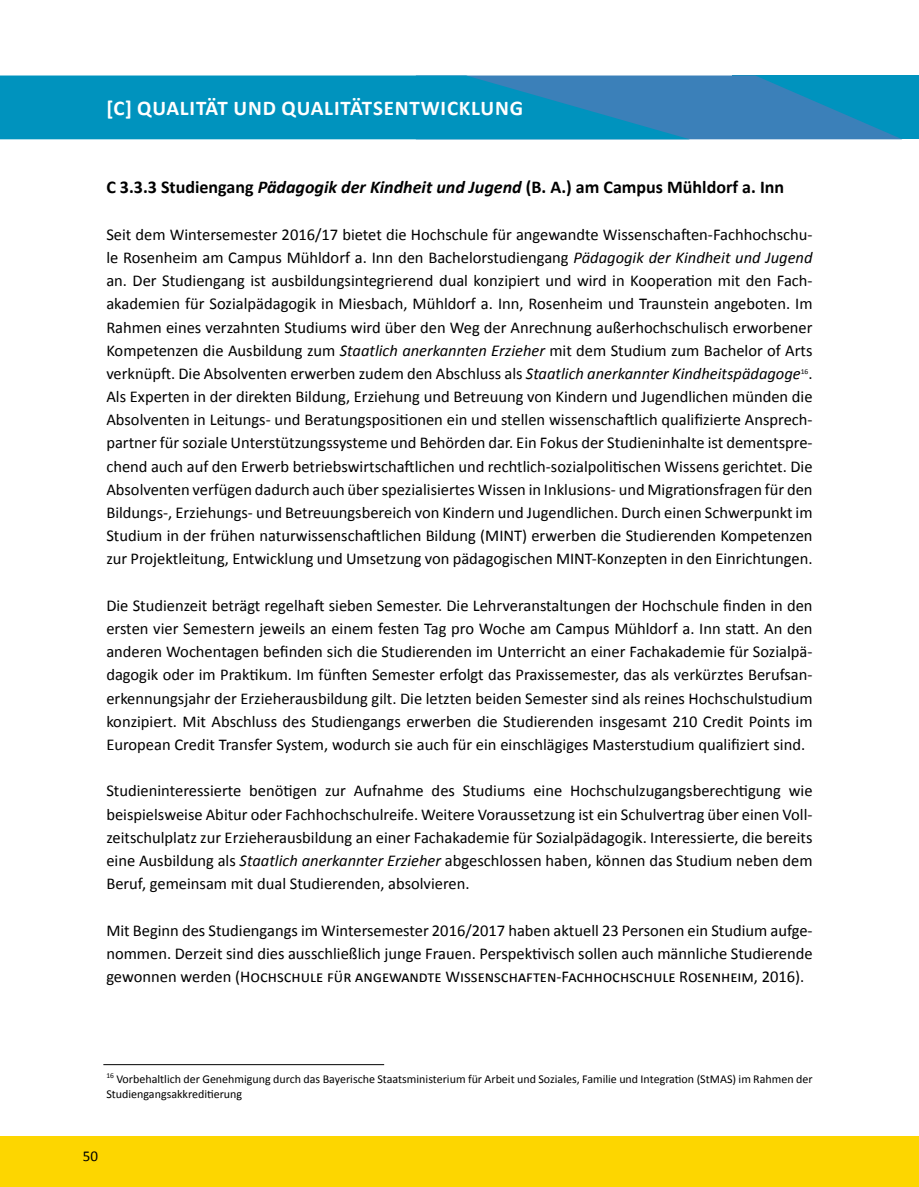
<style>
.page{position:relative;width:919px;height:1187px;background:#fff}
.page>*{position:absolute;margin:0;border:0;box-sizing:border-box;transform-origin:0 0}
.t1{font:700 21px "Calibri";letter-spacing:.04em;color:#fff}
.t2{font:700 18px "Calibri";color:#000}
.t3{font:16.5px/23.2px "Calibri";color:#000;text-align:justify}
.t4{font:15px "Calibri";color:#000}
.t5{font:12px/14.4px "Calibri";color:#000}
.s1{font-style:italic}
</style>
<div class="page">
<div style="left:732px;top:75px;width:186px;height:64px;background:#0093be"></div>
<svg style="left:689px;top:75px;width:212px;height:64px"></svg>
<svg style="left:0;top:75px;width:689px;height:64px;background:#0b90bd"></svg>
<div style="left:0;top:1135px;width:918px;height:51px;background:#fdd600"></div>
<hr style="left:103px;top:1064px;width:281px;height:1px;background:#000">
<p class="t1" style="left:106px;top:95px;width:418px">[C] QUALITÄT UND QUALITÄTSENTWICKLUNG</p>
<p class="t2" style="left:106px;top:176px;width:679px">C 3.3.3 Studiengang <span class="s1">Pädagogik der Kindheit und Jugend</span> (B. A.) am Campus Mühldorf a. Inn</p>
<p class="t3" style="left:106px;top:222px;width:707px">Seit dem Wintersemester 2016/17 bietet die Hochschule für angewandte Wissenschaften-Fachhochschu&shy;le Rosenheim am Campus Mühldorf a. Inn den Bachelorstudiengang <span class="s1">Pädagogik der Kindheit und Jugend </span>an. Der Studiengang ist ausbildungsintegrierend dual konzipiert und wird in Kooperation mit den Fach&shy;akademien für Sozialpädagogik in Miesbach, Mühldorf a. Inn, Rosenheim und Traunstein angeboten. Im Rahmen eines verzahnten Studiums wird über den Weg der Anrechnung außerhochschulisch erworbener Kompetenzen die Ausbildung zum <span class="s1">Staatlich anerkannten Erzieher</span> mit dem Studium zum Bachelor of Arts verknüpft. Die Absolventen erwerben zudem den Abschluss als <span class="s1">Staatlich anerkannter Kindheitspädagoge</span><sup>16</sup>.<br>Als Experten in der direkten Bildung, Erziehung und Betreuung von Kindern und Jugendlichen münden die Absolventen in Leitungs- und Beratungspositionen ein und stellen wissenschaftlich qualifizierte Ansprech&shy;partner für soziale Unterstützungssysteme und Behörden dar. Ein Fokus der Studieninhalte ist dementspre&shy;chend auch auf den Erwerb betriebswirtschaftlichen und rechtlich-sozialpolitischen Wissens gerichtet. Die Absolventen verfügen dadurch auch über spezialisiertes Wissen in Inklusions- und Migrationsfragen für den Bildungs-, Erziehungs- und Betreuungsbereich von Kindern und Jugendlichen. Durch einen Schwerpunkt im Studium in der frühen naturwissenschaftlichen Bildung (MINT) erwerben die Studierenden Kompetenzen zur Projektleitung, Entwicklung und Umsetzung von pädagogischen MINT-Konzepten in den Einrichtungen.</p>
<p class="t3" style="left:106px;top:593px;width:707px">Die Studienzeit beträgt regelhaft sieben Semester. Die Lehrveranstaltungen der Hochschule finden in den ersten vier Semestern jeweils an einem festen Tag pro Woche am Campus Mühldorf a. Inn statt. An den anderen Wochentagen befinden sich die Studierenden im Unterricht an einer Fachakademie für Sozialpä&shy;dagogik oder im Praktikum. Im fünften Semester erfolgt das Praxissemester, das als verkürztes Berufsan&shy;erkennungsjahr der Erzieherausbildung gilt. Die letzten beiden Semester sind als reines Hochschulstudium konzipiert. Mit Abschluss des Studiengangs erwerben die Studierenden insgesamt 210 Credit Points im European Credit Transfer System, wodurch sie auch für ein einschlägiges Masterstudium qualifiziert sind.</p>
<p class="t3" style="left:106px;top:778px;width:707px">Studieninteressierte benötigen zur Aufnahme des Studiums eine Hochschulzugangsberechtigung wie beispielsweise Abitur oder Fachhochschulreife. Weitere Voraussetzung ist ein Schulvertrag über einen Voll&shy;zeitschulplatz zur Erzieherausbildung an einer Fachakademie für Sozialpädagogik. Interessierte, die bereits eine Ausbildung als <span class="s1">Staatlich anerkannter Erzieher</span> abgeschlossen haben, können das Studium neben dem Beruf, gemeinsam mit dual Studierenden, absolvieren.</p>
<p class="t3" style="left:106px;top:917px;width:707px">Mit Beginn des Studiengangs im Wintersemester 2016/2017 haben aktuell 23 Personen ein Studium aufge&shy;nommen. Derzeit sind dies ausschließlich junge Frauen. Perspektivisch sollen auch männliche Studierende gewonnen werden (Hochschule für angewandte Wissenschaften-Fachhochschule Rosenheim, 2016).</p>
<p class="t5" style="left:106px;top:1071px;width:707px"><sup>16</sup> Vorbehaltlich der Genehmigung durch das Bayerische Staatsministerium für Arbeit und Soziales, Familie und Integration (StMAS) im Rahmen der<br>Studiengangsakkreditierung</p>
<p class="t4" style="left:83px;top:1147px;width:17px">50</p>
</div>
